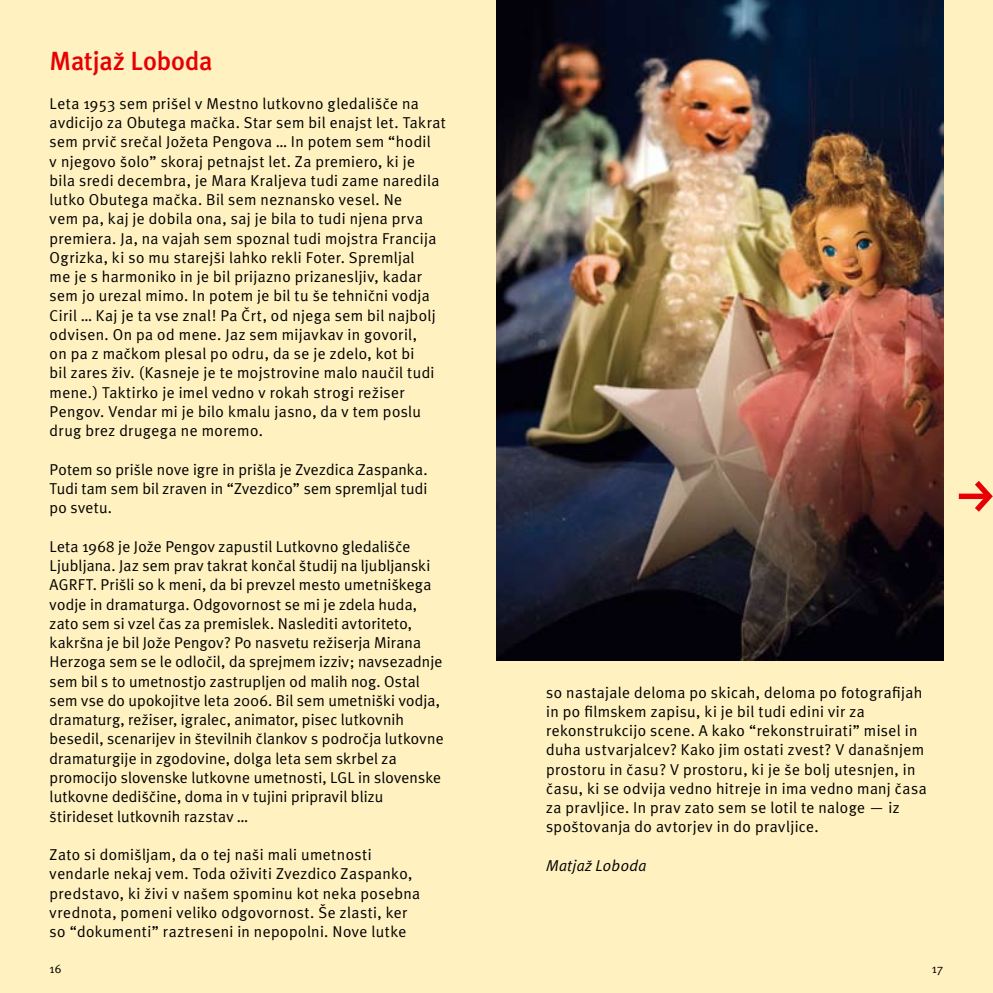
<style>
.page{position:relative;width:993px;height:993px;background:#fff}
.page>*{position:absolute;margin:0;border:0;box-sizing:border-box;transform-origin:0 0}
.t1{font:54.25px "FF Dingbests";color:#e60004}
.t2{font:500 26.25px "Meta";letter-spacing:-.01em;color:#e60004}
.t3{font:15.75px/19.2px "Meta Normal";letter-spacing:.02em;color:#000}
.t4{font:italic 15.75px "Meta Normal";letter-spacing:.015em;color:#000}
.t5{font:12.25px "Meta Normal";color:#000}
</style>
<div class="page">
<div style="left:0;top:0;width:496px;height:992px;background:#fff1c0"></div>
<div style="left:496px;top:0;width:496px;height:992px;background:linear-gradient(to right,#fdefbf,#fef0bf)"></div>
<img style="left:496px;top:0;width:447px;height:660px">
<h2 class="t2" style="left:50px;top:46px;width:164px">Matjaæ Loboda</h2>
<p class="t3" style="left:50px;top:93px;width:398px">Leta 1953 sem priπel v Mestno lutkovno gledaliπËe na avdicijo za Obutega maËka. Star sem bil enajst let. Takrat sem prviË sreËal Joæeta Pengova … In potem sem “hodil<br>v njegovo πolo” skoraj petnajst let. Za premiero, ki je<br>bila sredi decembra, je Mara Kraljeva tudi zame naredila lutko Obutega maËka. Bil sem neznansko vesel. Ne<br>vem pa, kaj je dobila ona, saj je bila to tudi njena prva premiera. Ja, na vajah sem spoznal tudi mojstra Francija Ogrizka, ki so mu starejπi lahko rekli Foter. Spremljal<br>me je s harmoniko in je bil prijazno prizanesljiv, kadar sem jo urezal mimo. In potem je bil tu πe tehniËni vodja Ciril … Kaj je ta vse znal! Pa »rt, od njega sem bil najbolj odvisen. On pa od mene. Jaz sem mijavkav in govoril,<br>on pa z maËkom plesal po odru, da se je zdelo, kot bi<br>bil zares æiv. (Kasneje je te mojstrovine malo nauËil tudi mene.) Taktirko je imel vedno v rokah strogi reæiser Pengov. Vendar mi je bilo kmalu jasno, da v tem poslu drug brez drugega ne moremo.</p>
<p class="t3" style="left:50px;top:459px;width:379px;text-align:justify">Potem so priπle nove igre in priπla je Zvezdica Zaspanka.<br>Tudi tam sem bil zraven in “Zvezdico” sem spremljal tudi po svetu.</p>
<p class="t3" style="left:50px;top:536px;width:395px">Leta 1968 je Joæe Pengov zapustil Lutkovno gledaliπËe Ljubljana. Jaz sem prav takrat konËal πtudij na ljubljanski AGRFT. Priπli so k meni, da bi prevzel mesto umetniπkega vodje in dramaturga. Odgovornost se mi je zdela huda, zato sem si vzel Ëas za premislek. Naslediti avtoriteto, kakrπna je bil Joæe Pengov? Po nasvetu reæiserja Mirana Herzoga sem se le odloËil, da sprejmem izziv; navsezadnje sem bil s to umetnostjo zastrupljen od malih nog. Ostal sem vse do upokojitve leta 2006. Bil sem umetniπki vodja, dramaturg, reæiser, igralec, animator, pisec lutkovnih besedil, scenarijev in πtevilnih Ëlankov s podroËja lutkovne dramaturgije in zgodovine, dolga leta sem skrbel za promocijo slovenske lutkovne umetnosti, LGL in slovenske lutkovne dediπËine, doma in v tujini pripravil blizu πtirideset lutkovnih razstav …</p>
<p class="t3" style="left:50px;top:844px;width:372px">Zato si domiπljam, da o tej naπi mali umetnosti vendarle nekaj vem. Toda oæiviti Zvezdico Zaspanko, predstavo, ki æivi v naπem spominu kot neka posebna vrednota, pomeni veliko odgovornost. ©e zlasti, ker so “dokumenti” raztreseni in nepopolni. Nove lutke</p>
<p class="t3" style="left:546px;top:682px;width:382px">so nastajale deloma po skicah, deloma po fotografijah in po filmskem zapisu, ki je bil tudi edini vir za rekonstrukcijo scene. A kako “rekonstruirati” misel in duha ustvarjalcev? Kako jim ostati zvest? V danaπnjem prostoru in Ëasu? V prostoru, ki je πe bolj utesnjen, in Ëasu, ki se odvija vedno hitreje in ima vedno manj Ëasa za pravljice. In prav zato sem se lotil te naloge — iz spoπtovanja do avtorjev in do pravljice.</p>
<p class="t4" style="left:546px;top:856px;width:102px">Matjaæ Loboda</p>
<p class="t5" style="left:50px;top:961px;width:13px">16</p>
<p class="t5" style="left:931px;top:961px;width:13px">17</p>
<h1 class="t1" style="left:953px;top:467px;width:44px">f</h1>
</div>
